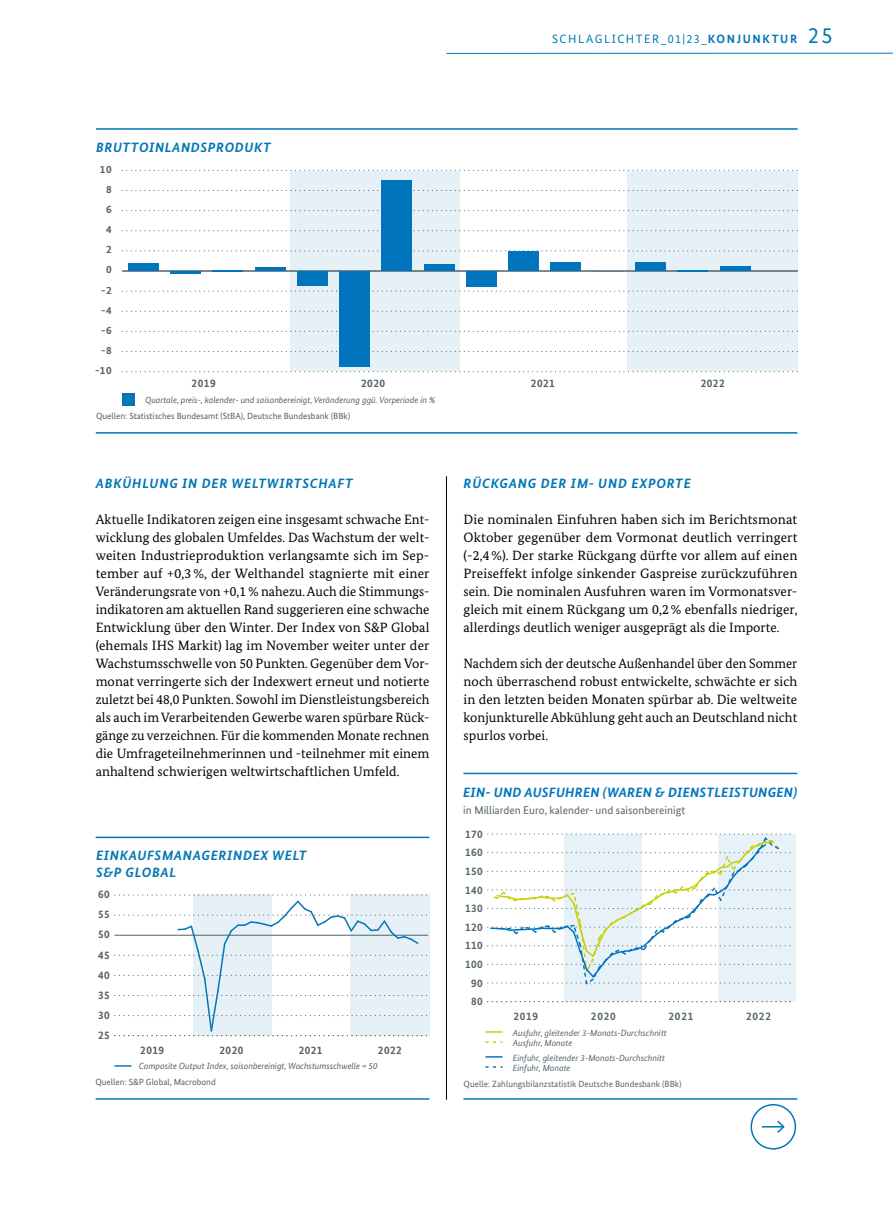
<style>
.page{position:relative;width:893px;height:1212px;background:#fff}
.page>*{position:absolute;margin:0;border:0;box-sizing:border-box;transform-origin:0 0}
.t1{font:13.5px/18px "Bundes Serif";letter-spacing:.005em;color:#000;text-align:justify}
.t2{font:italic 700 13.5px/16.2px "Bundes Sans";letter-spacing:.05em;color:#0377b5}
.t3{font:italic 700 13.5px "Bundes Sans";letter-spacing:.06em;color:#0077b5}
.t4{font:italic 700 13.5px "Bundes Sans";letter-spacing:.02em;color:#0075be}
.t5{font:12px "Bundes Sans";letter-spacing:.125em;color:#0077b5}
.t6{font:700 11.25px "Bundes Sans";letter-spacing:.04em;color:#576063}
.t7{font:11.25px "Bundes Sans";color:#57656c}
.t8{font:700 11.25px "Bundes Sans";letter-spacing:.04em;color:#57656c}
.t9{font:700 10.8px "Bundes Sans";color:#576063;scale:1.04 1}
.t10{font:italic 9px "Bundes Sans";color:#576063}
.t11{font:italic 9px "Bundes Sans";color:#57656c}
.t12{font:9px "Bundes Sans";color:#576063}
.t13{font:9px "Bundes Sans";color:#57656c}
.s1{font-weight:700}
.s2{font-size:22.5px}
</style>
<div class="page">
<hr style="left:446px;top:53px;width:447px;height:1px;background:#0077b5">
<hr style="left:96px;top:837px;width:333px;height:1px;background:#0077b5">
<hr style="left:96px;top:1098px;width:333px;height:2px;background:#0077b5">
<svg style="left:114px;top:1065px;width:17px;height:2px"></svg>
<svg style="left:115px;top:894px;width:313px;height:142px"></svg>
<hr style="left:96px;top:128px;width:702px;height:2px;background:#0077b5">
<hr style="left:96px;top:432px;width:701px;height:2px;background:#0077b5">
<div style="left:291px;top:171px;width:169px;height:199px;background:#e6f1f7"></div>
<div style="left:627px;top:171px;width:170px;height:199px;background:#e6f1f7"></div>
<div style="left:122px;top:393px;width:13px;height:13px;background:#0377b5"></div>
<svg style="left:122px;top:371px;width:675px;height:1px"></svg>
<svg style="left:122px;top:351px;width:675px;height:1px"></svg>
<svg style="left:122px;top:331px;width:675px;height:1px"></svg>
<svg style="left:122px;top:311px;width:675px;height:1px"></svg>
<svg style="left:122px;top:291px;width:675px;height:1px"></svg>
<hr style="left:122px;top:271px;width:675px;height:1px;background:#576063">
<svg style="left:122px;top:250px;width:675px;height:1px"></svg>
<svg style="left:122px;top:230px;width:675px;height:1px"></svg>
<svg style="left:122px;top:210px;width:675px;height:1px"></svg>
<svg style="left:122px;top:190px;width:675px;height:1px"></svg>
<svg style="left:122px;top:170px;width:675px;height:1px"></svg>
<div style="left:128px;top:264px;width:31px;height:7px;background:#0075be"></div>
<hr style="left:170px;top:271px;width:31px;height:2px;background:#0075be">
<hr style="left:213px;top:270px;width:30px;height:1px;background:#0075be">
<hr style="left:255px;top:268px;width:30px;height:3px;background:#0075be">
<div style="left:297px;top:271px;width:31px;height:14px;background:#0075be"></div>
<div style="left:339px;top:271px;width:31px;height:96px;background:#0075be"></div>
<div style="left:382px;top:180px;width:30px;height:91px;background:#0075be"></div>
<div style="left:424px;top:265px;width:30px;height:6px;background:#0075be"></div>
<div style="left:466px;top:271px;width:31px;height:15px;background:#0075be"></div>
<div style="left:508px;top:252px;width:31px;height:19px;background:#0075be"></div>
<div style="left:551px;top:263px;width:30px;height:8px;background:#0075be"></div>
<div style="left:635px;top:263px;width:31px;height:8px;background:#0075be"></div>
<hr style="left:677px;top:270px;width:31px;height:1px;background:#0075be">
<hr style="left:720px;top:267px;width:30px;height:4px;background:#0075be">
<hr style="left:446px;top:476px;width:1px;height:624px;background:#000">
<div style="left:750px;top:1104px;width:46px;height:45px;border:2px solid #0077b5;border-radius:50%"></div>
<svg style="left:762px;top:1120px;width:23px;height:13px"></svg>
<hr style="left:463px;top:773px;width:334px;height:1px;background:#0077b5">
<hr style="left:463px;top:1098px;width:334px;height:2px;background:#0077b5">
<div style="left:564px;top:834px;width:77px;height:168px;background:#e6f1f8"></div>
<div style="left:719px;top:834px;width:77px;height:168px;background:#e6f1f8"></div>
<svg style="left:485px;top:1041px;width:17px;height:2px"></svg>
<svg style="left:485px;top:1031px;width:17px;height:2px"></svg>
<svg style="left:485px;top:1066px;width:17px;height:2px"></svg>
<svg style="left:485px;top:1056px;width:17px;height:1px"></svg>
<svg style="left:488px;top:1001px;width:303px;height:1px"></svg>
<svg style="left:488px;top:833px;width:303px;height:153px"></svg>
<p class="t2" style="left:96px;top:139px;width:176px">BRUTTOINLANDSPRODUKT</p>
<p class="t9" style="left:100px;top:162px;width:13px">10</p>
<p class="t9" style="left:106px;top:183px;width:7px">8</p>
<p class="t9" style="left:106px;top:203px;width:7px">6</p>
<p class="t9" style="left:106px;top:223px;width:7px">4</p>
<p class="t9" style="left:106px;top:243px;width:7px">2</p>
<p class="t9" style="left:106px;top:263px;width:7px">0</p>
<p class="t9" style="left:101px;top:283px;width:12px">-2</p>
<p class="t9" style="left:101px;top:303px;width:12px">-4</p>
<p class="t9" style="left:101px;top:323px;width:12px">-6</p>
<p class="t9" style="left:101px;top:344px;width:12px">-8</p>
<p class="t9" style="left:95px;top:364px;width:17px">-10</p>
<p class="t5" style="left:552px;top:31px;width:282px">SCHLAGLICHTER_01|23_<span class="s1">KONJUNKTUR</span> <span class="s2">25</span></p>
<p class="t6" style="left:192px;top:376px;width:26px">2019</p>
<p class="t6" style="left:361px;top:376px;width:26px">2020</p>
<p class="t6" style="left:531px;top:376px;width:26px">2021</p>
<p class="t6" style="left:701px;top:376px;width:26px">2022</p>
<p class="t10" style="left:145px;top:394px;width:292px">Quartale, preis-, kalender- und saisonbereinigt, Veränderung ggü. Vorperiode in %</p>
<p class="t12" style="left:96px;top:410px;width:256px">Quellen: Statistisches Bundesamt (StBA), Deutsche Bundesbank (BBk)</p>
<p class="t3" style="left:96px;top:475px;width:259px">ABKÜHLUNG IN DER WELTWIRTSCHAFT</p>
<p class="t1" style="left:96px;top:510px;width:335px;text-align:left">Aktuelle Indikatoren zeigen eine insgesamt schwache Ent&shy;wicklung des globalen Umfeldes. Das Wachstum der welt&shy;weiten Industrieproduktion verlangsamte sich im Sep&shy;tember auf +0,3%, der Welthandel stagnierte mit einer Veränderungsrate von +0,1 % nahezu. Auch die Stimmungs&shy;indikatoren am aktuellen Rand suggerieren eine schwache Entwicklung über den Winter. Der Index von S&amp;P Global (ehemals IHS Markit) lag im November weiter unter der Wachstumsschwelle von 50 Punkten. Gegenüber dem Vor&shy;monat verringerte sich der Indexwert erneut und notierte zuletzt bei 48,0 Punkten. Sowohl im Dienstleistungsbereich als auch im Verarbeitenden Gewerbe waren spürbare Rück&shy;gänge zu verzeichnen. Für die kommenden Monate rechnen die Umfrageteilnehmerinnen und -teilnehmer mit einem anhaltend schwierigen weltwirtschaftlichen Umfeld.</p>
<p class="t2" style="left:96px;top:847px;width:212px">EINKAUFSMANAGERINDEX WELT<br>S&amp;P GLOBAL</p>
<p class="t6" style="left:98px;top:887px;width:13px">60</p>
<p class="t6" style="left:98px;top:908px;width:13px">55</p>
<p class="t6" style="left:98px;top:928px;width:13px">50</p>
<p class="t6" style="left:98px;top:948px;width:13px">45</p>
<p class="t6" style="left:98px;top:968px;width:13px">40</p>
<p class="t6" style="left:98px;top:988px;width:13px">35</p>
<p class="t6" style="left:98px;top:1008px;width:13px">30</p>
<p class="t6" style="left:98px;top:1028px;width:13px">25</p>
<p class="t6" style="left:140px;top:1043px;width:25px">2019</p>
<p class="t6" style="left:220px;top:1043px;width:25px">2020</p>
<p class="t6" style="left:299px;top:1043px;width:25px">2021</p>
<p class="t6" style="left:378px;top:1043px;width:25px">2022</p>
<p class="t10" style="left:139px;top:1061px;width:240px">Composite Output Index, saisonbereinigt, Wachstumsschwelle = 50</p>
<p class="t12" style="left:95px;top:1076px;width:122px">Quellen: S&amp;P Global, Macrobond</p>
<p class="t3" style="left:464px;top:475px;width:229px">RÜCKGANG DER IM- UND EXPORTE</p>
<p class="t1" style="left:463px;top:510px;width:336px">Die nominalen Einfuhren haben sich im Berichtsmonat Oktober gegenüber dem Vormonat deutlich verringert (-2,4%). Der starke Rückgang dürfte vor allem auf einen Preiseffekt infolge sinkender Gaspreise zurückzuführen sein. Die nominalen Ausfuhren waren im Vormonatsver&shy;gleich mit einem Rückgang um 0,2% ebenfalls niedriger, allerdings deutlich weniger ausgeprägt als die Importe.</p>
<p class="t1" style="left:463px;top:654px;width:335px">Nachdem sich der deutsche Außenhandel über den Sommer noch überraschend robust entwickelte, schwächte er sich in den letzten beiden Monaten spürbar ab. Die weltweite konjunkturelle Abkühlung geht auch an Deutschland nicht spurlos vorbei.</p>
<p class="t4" style="left:463px;top:784px;width:335px">EIN- UND AUSFUHREN (WAREN &amp; DIENSTLEISTUNGEN)</p>
<p class="t7" style="left:463px;top:803px;width:223px">in Milliarden Euro, kalender- und saisonbereinigt</p>
<p class="t8" style="left:465px;top:827px;width:19px">170</p>
<p class="t8" style="left:465px;top:846px;width:19px">160</p>
<p class="t8" style="left:465px;top:864px;width:19px">150</p>
<p class="t8" style="left:465px;top:883px;width:19px">140</p>
<p class="t8" style="left:465px;top:901px;width:19px">130</p>
<p class="t8" style="left:465px;top:920px;width:19px">120</p>
<p class="t8" style="left:465px;top:939px;width:19px">110</p>
<p class="t8" style="left:465px;top:957px;width:19px">100</p>
<p class="t8" style="left:471px;top:976px;width:13px">90</p>
<p class="t8" style="left:471px;top:994px;width:13px">80</p>
<p class="t8" style="left:513px;top:1009px;width:26px">2019</p>
<p class="t8" style="left:591px;top:1009px;width:26px">2020</p>
<p class="t8" style="left:668px;top:1009px;width:26px">2021</p>
<p class="t8" style="left:746px;top:1009px;width:26px">2022</p>
<p class="t11" style="left:513px;top:1037px;width:61px">Ausfuhr, Monate</p>
<p class="t11" style="left:513px;top:1027px;width:155px">Ausfuhr, gleitender 3-Monats-Durchschnitt</p>
<p class="t11" style="left:513px;top:1062px;width:59px">Einfuhr, Monate</p>
<p class="t11" style="left:513px;top:1052px;width:154px">Einfuhr, gleitender 3-Monats-Durchschnitt</p>
<p class="t13" style="left:464px;top:1078px;width:219px">Quelle: Zahlungsbilanzstatistik Deutsche Bundesbank (BBk)</p>
</div>
